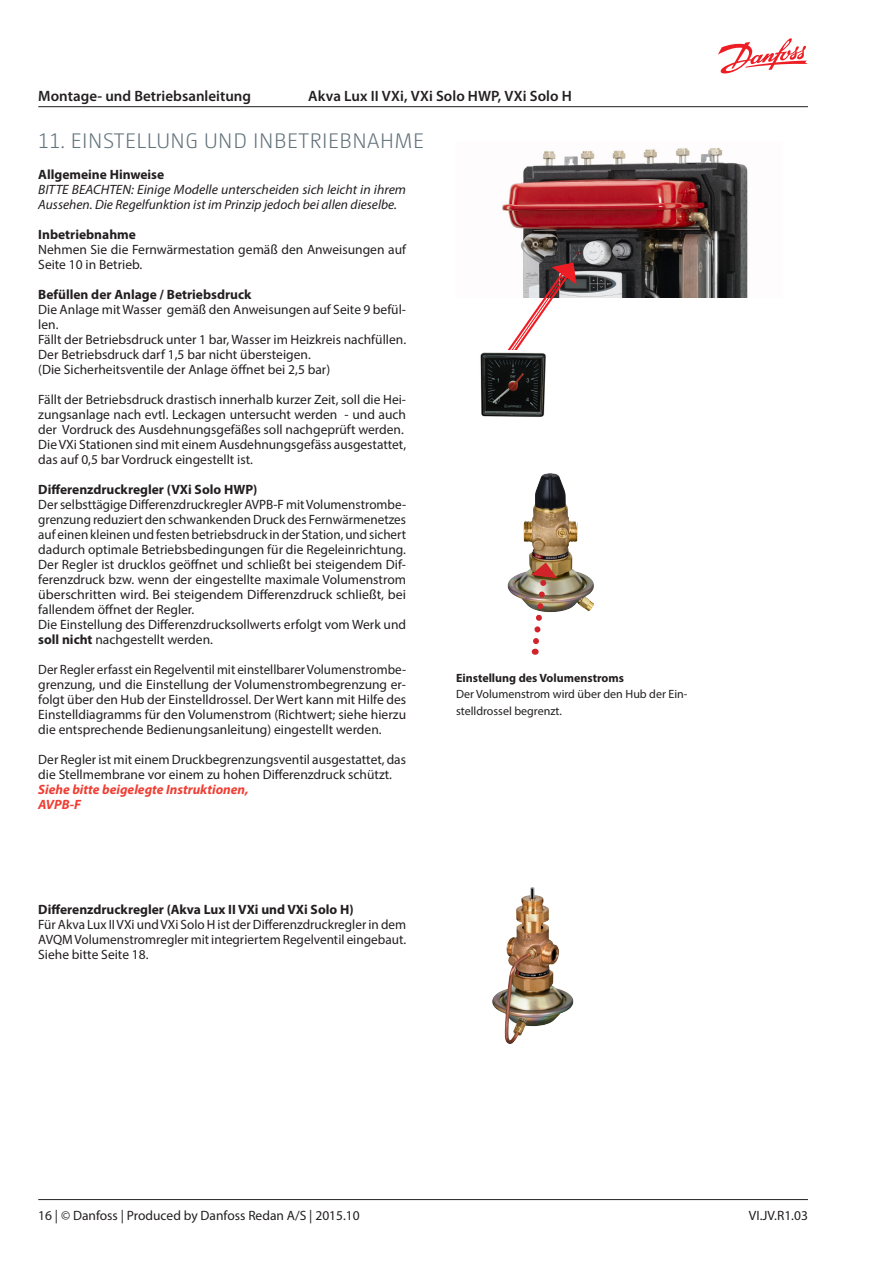
<style>
.page{position:relative;width:893px;height:1263px;background:#fff}
.page>*{position:absolute;margin:0;border:0;box-sizing:border-box;transform-origin:0 0}
.t1{font:300 21px "Camingo Dos Pro";letter-spacing:.025em;color:#63737b}
.t2{font:600 15px "Myriad Pro";letter-spacing:.005em;color:#231f20}
.t3{font:13.5px/15px "Myriad Pro";color:#231f20}
.t4{font:700 13.5px "Myriad Pro";color:#231f20}
.t5{font:italic 13.5px/15px "Myriad Pro";color:#231f20}
.t6{font:italic 700 13.5px/15px "Myriad Pro";color:#ef3e33}
.t7{font:12px/16.5px "Myriad Pro";color:#231f20}
.t8{font:700 12px "Myriad Pro";color:#231f20}
.s1{font-weight:700}
</style>
<div class="page">
<hr style="left:38px;top:106px;width:770px;height:1px;background:#231f20">
<svg style="left:718px;top:38px;width:90px;height:36px"></svg>
<hr style="left:38px;top:1199px;width:770px;height:1px;background:#231f20">
<img style="left:502px;top:148px;width:246px;height:150px">
<svg style="left:505px;top:262px;width:71px;height:88px"></svg>
<img style="left:480px;top:352px;width:66px;height:65px">
<img style="left:508px;top:473px;width:86px;height:139px">
<svg style="left:529px;top:562px;width:28px;height:93px"></svg>
<img style="left:492px;top:887px;width:82px;height:157px">
<p class="t2" style="left:38px;top:88px;width:214px">Montage- und Betriebsanleitung</p>
<p class="t2" style="left:308px;top:88px;width:265px">Akva Lux II VXi, VXi Solo HWP, VXi Solo H</p>
<h1 class="t1" style="left:38px;top:129px;width:387px">11. EINSTELLUNG UND INBETRIEBNAHME</h1>
<p class="t4" style="left:38px;top:166px;width:127px">Allgemeine Hinweise</p>
<p class="t5" style="left:38px;top:182px;width:369px">BITTE BEACHTEN: Einige Modelle unterscheiden sich leicht in ihrem<br>Aussehen. Die Regelfunktion ist im Prinzip jedoch bei allen dieselbe.</p>
<p class="t4" style="left:38px;top:226px;width:99px">Inbetriebnahme</p>
<p class="t3" style="left:38px;top:242px;width:369px">Nehmen Sie die Fernwärmestation gemäß den Anweisungen auf<br>Seite 10 in Betrieb.</p>
<p class="t4" style="left:38px;top:286px;width:215px">Befüllen der Anlage / Betriebsdruck</p>
<p class="t3" style="left:38px;top:302px;width:369px">Die Anlage mit Wasser gemäß den Anweisungen auf Seite 9 befül&shy;len.<br>Fällt der Betriebsdruck unter 1 bar, Wasser im Heizkreis nachfüllen.<br>Der Betriebsdruck darf 1,5 bar nicht übersteigen.<br>(Die Sicherheitsventile der Anlage öffnet bei 2,5 bar)</p>
<p class="t3" style="left:38px;top:392px;width:369px">Fällt der Betriebsdruck drastisch innerhalb kurzer Zeit, soll die Hei&shy;zungsanlage nach evtl. Leckagen untersucht werden - und auch der Vordruck des Ausdehnungsgefäßes soll nachgeprüft werden.<br>Die VXi Stationen sind mit einem Ausdehnungsgefäss ausgestattet, das auf 0,5 bar Vordruck eingestellt ist.</p>
<p class="t4" style="left:38px;top:481px;width:221px">Differenzdruckregler (VXi Solo HWP)</p>
<p class="t3" style="left:38px;top:497px;width:369px">Der selbsttägige Differenzdruckregler AVPB-F mit Volumenstrombe&shy;grenzung reduziert den schwankenden Druck des Fernwärmenetzes auf einen kleinen und festen betriebsdruck in der Station, und sichert dadurch optimale Betriebsbedingungen für die Regeleinrichtung.<br>Der Regler ist drucklos geöffnet und schließt bei steigendem Dif&shy;ferenzdruck bzw. wenn der eingestellte maximale Volumenstrom überschritten wird. Bei steigendem Differenzdruck schließt, bei fallendem öffnet der Regler.<br>Die Einstellung des Differenzdrucksollwerts erfolgt vom Werk und <span class="s1">soll nicht</span> nachgestellt werden.</p>
<p class="t3" style="left:38px;top:662px;width:369px;text-align:justify">Der Regler erfasst ein Regelventil mit einstellbarer Volumenstrombe&shy;grenzung, und die Einstellung der Volumenstrombegrenzung er&shy;folgt über den Hub der Einstelldrossel. Der Wert kann mit Hilfe des Einstelldiagramms für den Volumenstrom (Richtwert; siehe hierzu die entsprechende Bedienungsanleitung) eingestellt werden.</p>
<p class="t3" style="left:38px;top:752px;width:369px">Der Regler ist mit einem Druckbegrenzungsventil ausgestattet, das die Stellmembrane vor einem zu hohen Differenzdruck schützt.</p>
<p class="t6" style="left:38px;top:781px;width:212px">Siehe bitte beigelegte Instruktionen,<br>AVPB-F</p>
<p class="t8" style="left:456px;top:670px;width:169px">Einstellung des Volumenstroms</p>
<p class="t7" style="left:456px;top:686px;width:233px">Der Volumenstrom wird über den Hub der Ein&shy;stelldrossel begrenzt.</p>
<p class="t4" style="left:38px;top:901px;width:317px">Differenzdruckregler (Akva Lux II VXi und VXi Solo H)</p>
<p class="t3" style="left:38px;top:917px;width:369px;text-align:justify">Für Akva Lux II VXi und VXi Solo H ist der Differenzdruckregler in dem AVQM Volumenstromregler mit integriertem Regelventil eingebaut.<br>Siehe bitte Seite 18.</p>
<p class="t3" style="left:38px;top:1208px;width:323px">16 | © Danfoss | Produced by Danfoss Redan A/S | 2015.10</p>
<p class="t3" style="left:749px;top:1208px;width:60px">VI.JV.R1.03</p>
</div>
